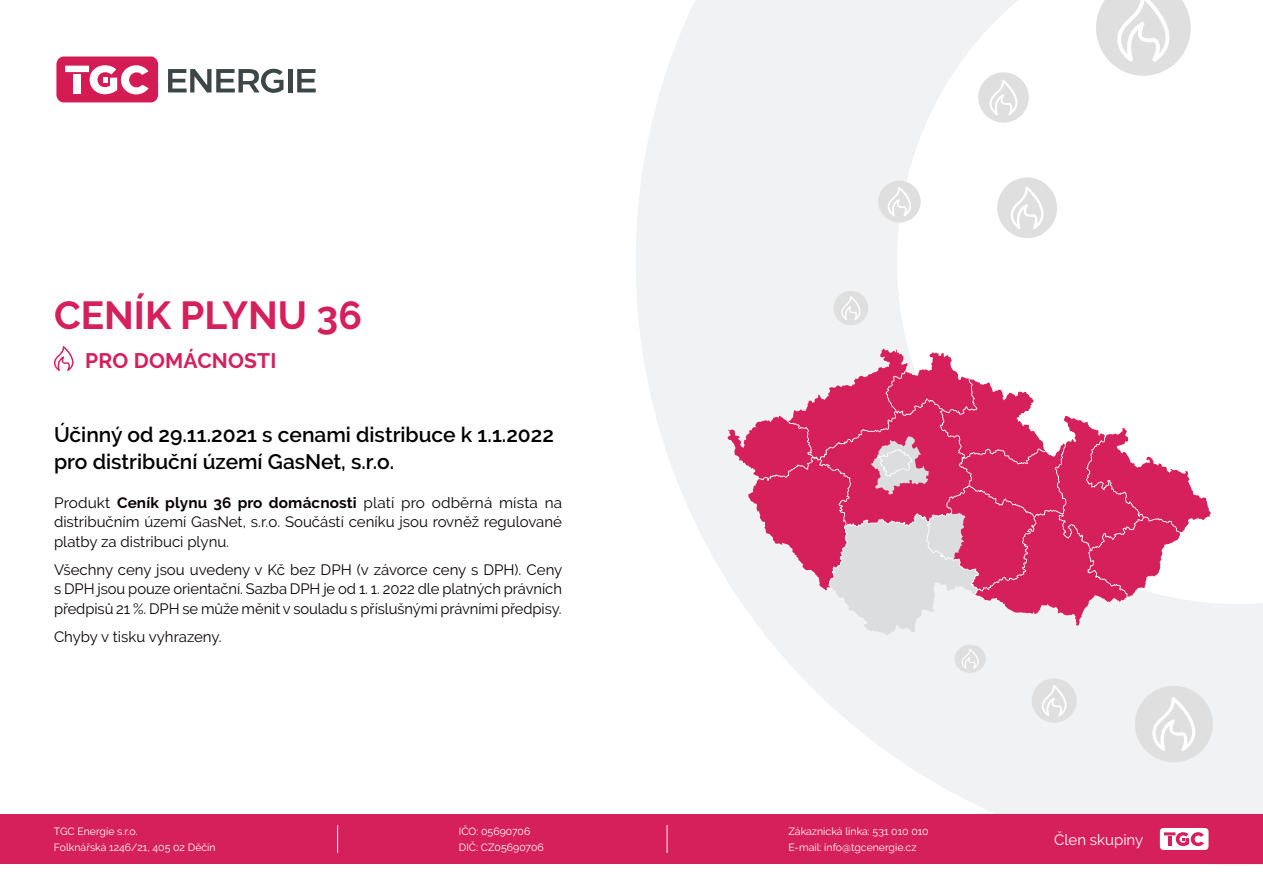
<style>
.page{position:relative;width:1263px;height:893px;background:#fff}
.page>*{position:absolute;margin:0;border:0;box-sizing:border-box;transform-origin:0 0}
.t1{font:700 39px "Raleway";color:#d5205c}
.Podnadpis{font:600 21px/27px "Raleway";color:#000001}
.t2{font:700 21px "Raleway";letter-spacing:.01em;color:#d5205c}
.Hlavní_text{font:15px/19.5px "Raleway";letter-spacing:-.005em;color:#080302;text-align:justify}
.t3{font:15px "Raleway";color:#fff}
.t4{font:10.5px/16.5px "Raleway";color:#fff}
.s1{font-weight:700}
</style>
<div class="page">
<svg style="left:636px;top:0;width:627px;height:865px"></svg>
<svg style="left:168px;top:69px;width:115px;height:24px"></svg>
<hr style="left:288px;top:69px;width:4px;height:23px;background:#3c4646">
<svg style="left:297px;top:69px;width:19px;height:23px"></svg>
<div style="left:56px;top:57px;width:102px;height:45px;background:#d51b54;border-radius:7px"></div>
<svg style="left:65px;top:65px;width:84px;height:29px"></svg>
<div style="left:0;top:814px;width:1263px;height:50px;background:#d5205c"></div>
<div style="left:1160px;top:828px;width:48px;height:22px;background:#fff;border-radius:4px"></div>
<svg style="left:1164px;top:832px;width:40px;height:14px"></svg>
<svg style="left:667px;top:825px;width:1px;height:28px"></svg>
<svg style="left:337px;top:825px;width:1px;height:28px"></svg>
<svg style="left:54px;top:346px;width:20px;height:25px"></svg>
<div style="left:878px;top:181px;width:43px;height:42px;background:#dfdfdf;border-radius:50%"></div>
<svg style="left:888px;top:187px;width:23px;height:29px"></svg>
<div style="left:1032px;top:678px;width:45px;height:45px;background:#dfdfdf;border-radius:50%"></div>
<svg style="left:1042px;top:685px;width:25px;height:31px"></svg>
<div style="left:1135px;top:686px;width:78px;height:76px;background:#dfdfdf;border-radius:50%"></div>
<svg style="left:1152px;top:697px;width:43px;height:54px"></svg>
<div style="left:833px;top:291px;width:35px;height:34px;background:#dfdfdf;border-radius:50%"></div>
<svg style="left:841px;top:296px;width:20px;height:24px"></svg>
<div style="left:978px;top:72px;width:51px;height:51px;background:#dfdfdf;border-radius:50%"></div>
<svg style="left:989px;top:80px;width:29px;height:35px"></svg>
<div style="left:997px;top:177px;width:60px;height:61px;background:#dfdfdf;border-radius:50%"></div>
<svg style="left:1011px;top:186px;width:33px;height:43px"></svg>
<svg style="left:1096px;top:0;width:95px;height:76px"></svg>
<div style="left:954px;top:645px;width:32px;height:28px;background:#dfdfdf;border-radius:50%"></div>
<svg style="left:961px;top:649px;width:18px;height:20px"></svg>
<svg style="left:727px;top:348px;width:484px;height:288px"></svg>
<h1 class="t1" style="left:54px;top:293px;width:309px">CENÍK PLYNU 36</h1>
<h2 class="t2" style="left:85px;top:348px;width:193px">PRO DOMÁCNOSTI</h2>
<p class="Podnadpis" style="left:54px;top:420px;width:501px">Účinný od 29.11.2021 s cenami distribuce k 1.1.2022 pro distribuční území GasNet, s.r.o.</p>
<p class="Hlavní_text" style="left:54px;top:493px;width:510px">Produkt <span class="s1">Ceník plynu 36 pro domácnosti</span> platí pro odběrná místa na distribučním území GasNet, s.r.o. Součástí ceníku jsou rovněž regulované platby za distribuci plynu.</p>
<p class="Hlavní_text" style="left:54px;top:560px;width:510px">Všechny ceny jsou uvedeny v Kč bez DPH (v závorce ceny s DPH). Ceny s DPH jsou pouze orientační. Sazba DPH je od 1. 1. 2022 dle platných právních předpisů 21 %. DPH se může měnit v souladu s příslušnými právními předpisy.</p>
<p class="Hlavní_text" style="left:54px;top:627px;width:169px">Chyby v tisku vyhrazeny.</p>
<p class="t4" style="left:54px;top:823px;width:163px">TGC Energie s.r.o.<br>Folknářská 1246/21, 405 02 Děčín</p>
<p class="t4" style="left:459px;top:823px;width:86px">IČO: 05690706<br>DIČ: CZ05690706</p>
<p class="t4" style="left:788px;top:823px;width:142px">Zákaznická linka: 531 010 010<br>E-mail: info@tgcenergie.cz</p>
<p class="t3" style="left:1054px;top:831px;width:91px">Člen skupiny</p>
</div>
